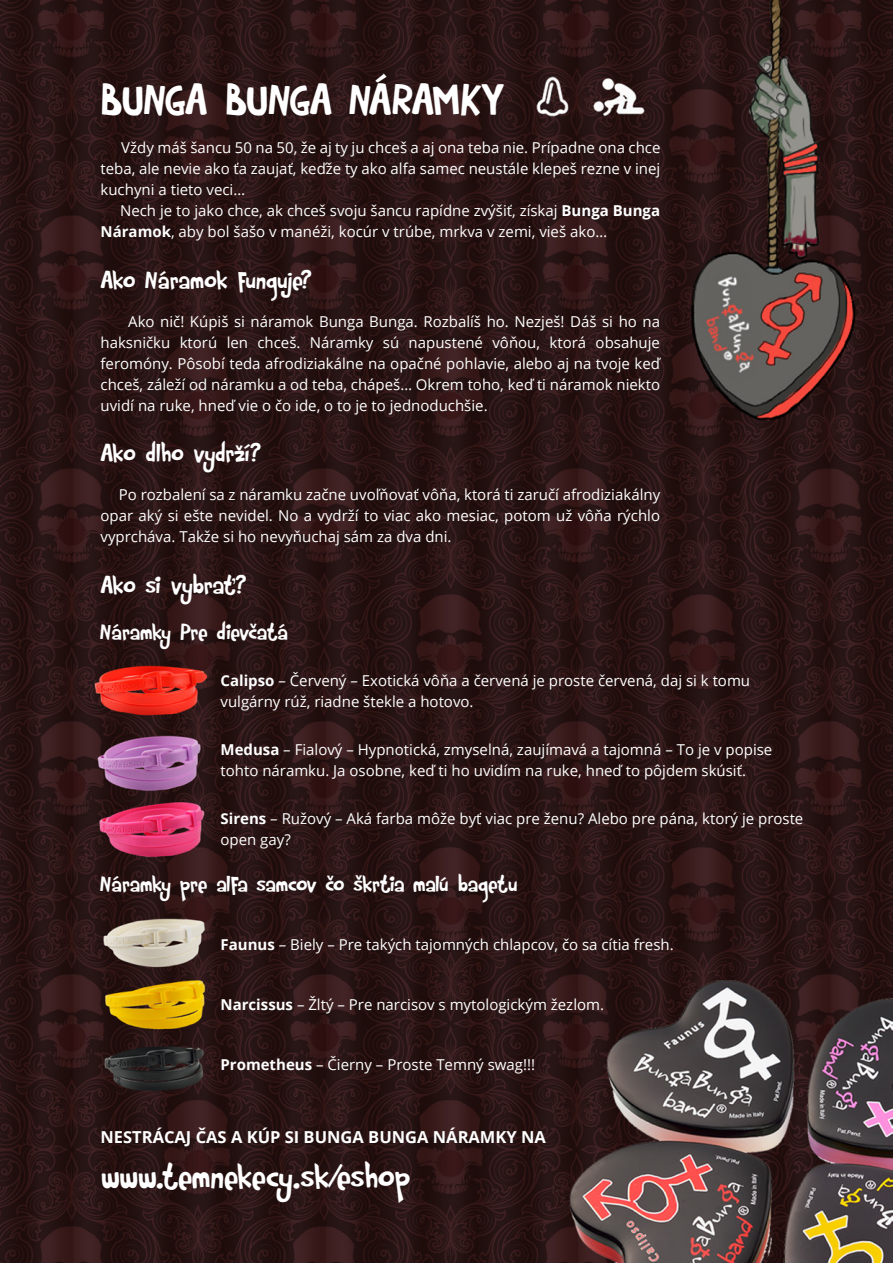
<style>
.page{position:relative;width:893px;height:1263px;background:#fff}
.page>*{position:absolute;margin:0;border:0;box-sizing:border-box;transform-origin:0 0}
.t1{font:48px "Rumpelstiltskin";letter-spacing:-.025em;color:#fff}
.t2{font:36px "Rumpelstiltskin";letter-spacing:-.02em;color:#fff}
.t3{font:27px "Rumpelstiltskin";letter-spacing:-.025em;color:#fff}
.t4{font:24px "Rumpelstiltskin";letter-spacing:-.025em;color:#fff}
.t5{font:700 16.5px "Open Sans";color:#fff}
.t6{font:15px/21px "Open Sans";color:#fff}
.s1{font-weight:700}
</style>
<div class="page">
<img style="left:0;top:0;width:893px;height:1263px">
<h1 class="t1" style="left:100px;top:69px;width:405px">BUNGA BUNGA NÁRAMKY</h1>
<p class="t6" style="left:101px;top:137px;width:561px;text-align:justify;text-indent:21px">Vždy máš šancu 50 na 50, že aj ty ju chceš a aj ona teba nie. Prípadne ona chce teba, ale nevie ako ťa zaujať, keďže ty ako alfa samec neustále klepeš rezne v inej kuchyni a tieto veci…</p>
<p class="t6" style="left:101px;top:200px;width:561px;text-indent:20px">Nech je to jako chce, ak chceš svoju šancu rapídne zvýšiť, získaj <span class="s1">Bunga Bunga<br>Náramok</span>, aby bol šašo v manéži, kocúr v trúbe, mrkva v zemi, vieš ako…</p>
<h3 class="t3" style="left:100px;top:262px;width:213px">Ako Náramok funguje?</h3>
<p class="t6" style="left:101px;top:310px;width:561px;text-align:justify;text-indent:28px">Ako nič! Kúpiš si náramok Bunga Bunga. Rozbalíš ho. Nezješ! Dáš si ho na haksničku ktorú len chceš. Náramky sú napustené vôňou, ktorá obsahuje feromóny. Pôsobí teda afrodiziakálne na opačné pohlavie, alebo aj na tvoje keď chceš, záleží od náramku a od teba, chápeš… Okrem toho, keď ti náramok niekto uvidí na ruke, hneď vie o čo ide, o to je to jednoduchšie.</p>
<h3 class="t3" style="left:100px;top:436px;width:162px">Ako dlho vydrží?</h3>
<p class="t6" style="left:101px;top:484px;width:561px;text-align:justify;text-indent:18px">Po rozbalení sa z náramku začne uvoľňovať vôňa, ktorá ti zaručí afrodiziakálny opar aký si ešte nevidel. No a vydrží to viac ako mesiac, potom už vôňa rýchlo vyprcháva. Takže si ho nevyňuchaj sám za dva dni.</p>
<h3 class="t3" style="left:100px;top:567px;width:147px">Ako si vybrať?</h3>
<h3 class="t4" style="left:100px;top:617px;width:189px">Náramky Pre dievčatá</h3>
<p class="t6" style="left:221px;top:669px;width:531px"><span class="s1">Calipso</span> – Červený – Exotická vôňa a červená je proste červená, daj si k tomu vulgárny rúž, riadne štekle a hotovo.</p>
<p class="t6" style="left:221px;top:738px;width:553px"><span class="s1">Medusa</span> – Fialový – Hypnotická, zmyselná, zaujímavá a tajomná – To je v popise tohto náramku. Ja osobne, keď ti ho uvidím na ruke, hneď to pôjdem skúsiť.</p>
<p class="t6" style="left:221px;top:807px;width:584px"><span class="s1">Sirens</span> – Ružový – Aká farba môže byť viac pre ženu? Alebo pre pána, ktorý je proste open gay?</p>
<h3 class="t4" style="left:100px;top:869px;width:419px">Náramky pre alfa samcov čo škrtia malú bagetu</h3>
<p class="t6" style="left:221px;top:933px;width:455px"><span class="s1">Faunus</span> – Biely – Pre takých tajomných chlapcov, čo sa cítia fresh.</p>
<p class="t6" style="left:221px;top:993px;width:385px"><span class="s1">Narcissus</span> – Žltý – Pre narcisov s mytologickým žezlom.</p>
<p class="t6" style="left:221px;top:1053px;width:316px"><span class="s1">Prometheus</span> – Čierny – Proste Temný swag!!!</p>
<p class="t5" style="left:100px;top:1126px;width:447px">NESTRÁCAJ ČAS A KÚP SI BUNGA BUNGA NÁRAMKY NA</p>
<h2 class="t2" style="left:100px;top:1153px;width:311px">www.temnekecy.sk/eshop</h2>
</div>
